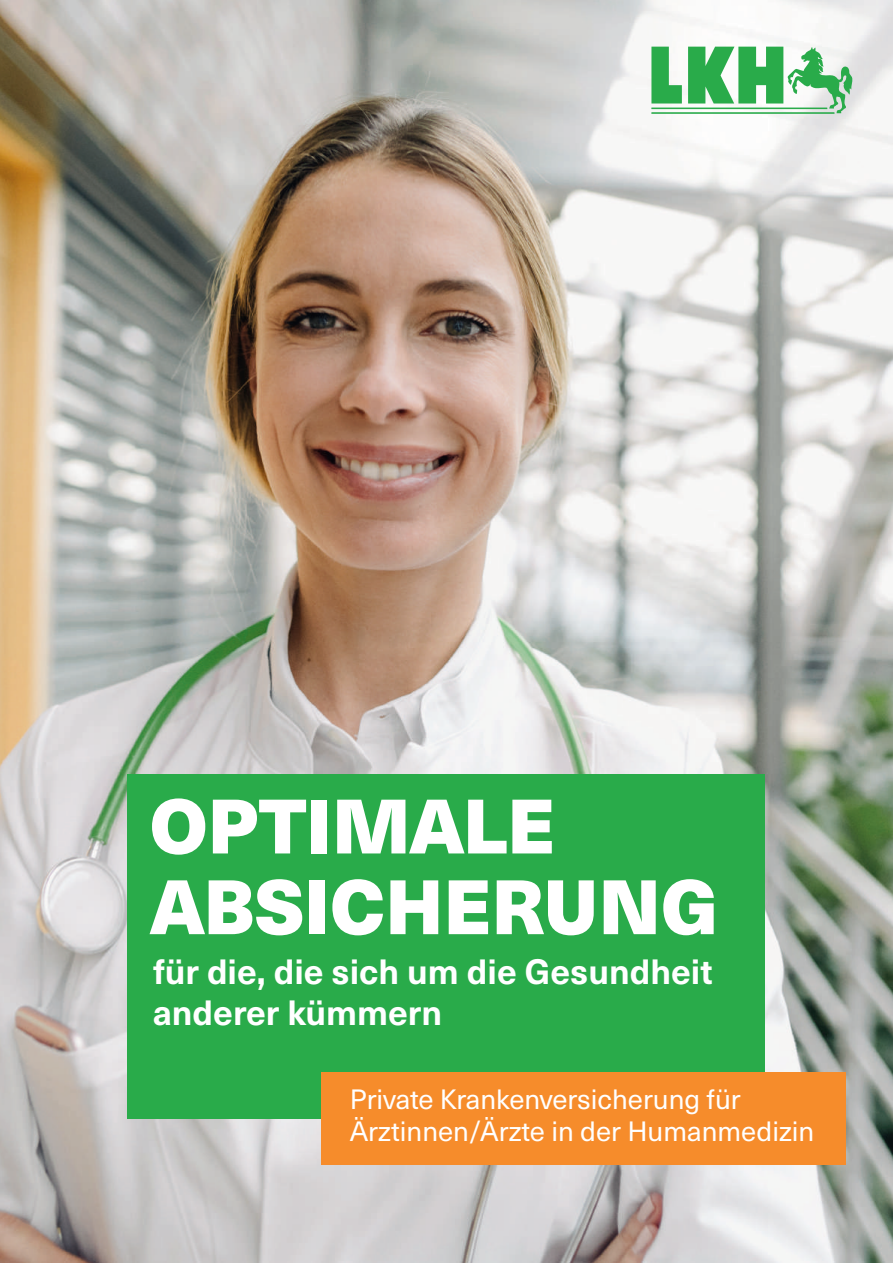
<style>
.page{position:relative;width:893px;height:1263px;background:#fff}
.page>*{position:absolute;margin:0;border:0;box-sizing:border-box;transform-origin:0 0}
.t1{font:900 75.6px/80.7px "Neue Haas Unica W1 G";color:#fff}
.t2{font:700 34.5px/41.2px "Neue Haas Unica W1 G";color:#fff}
.t3{font:27.45px/32.2px "Neue Haas Unica W1 G";color:#fff}
</style>
<div class="page">
<img style="left:0;top:0;width:893px;height:1263px">
<div style="left:128px;top:774px;width:637px;height:345px;background:#29ab4a"></div>
<hr style="left:651px;top:108px;width:176px;height:1px;background:#29ab4a">
<hr style="left:651px;top:112px;width:183px;height:2px;background:#29ab4a">
<svg style="left:651px;top:47px;width:31px;height:56px"></svg>
<svg style="left:688px;top:47px;width:165px;height:66px"></svg>
<div style="left:321px;top:1072px;width:525px;height:93px;background:#f68c2b"></div>
<h1 class="t1" style="left:150px;top:781px;width:570px">OPTIMALE<br>ABSICHERUNG</h1>
<p class="t2" style="left:153px;top:948px;width:561px">für die, die sich um die Gesundheit anderer kümmern</p>
<p class="t3" style="left:350px;top:1082px;width:466px">Private Krankenversicherung für<br>Ärztinnen/Ärzte in der Humanmedizin</p>
</div>
